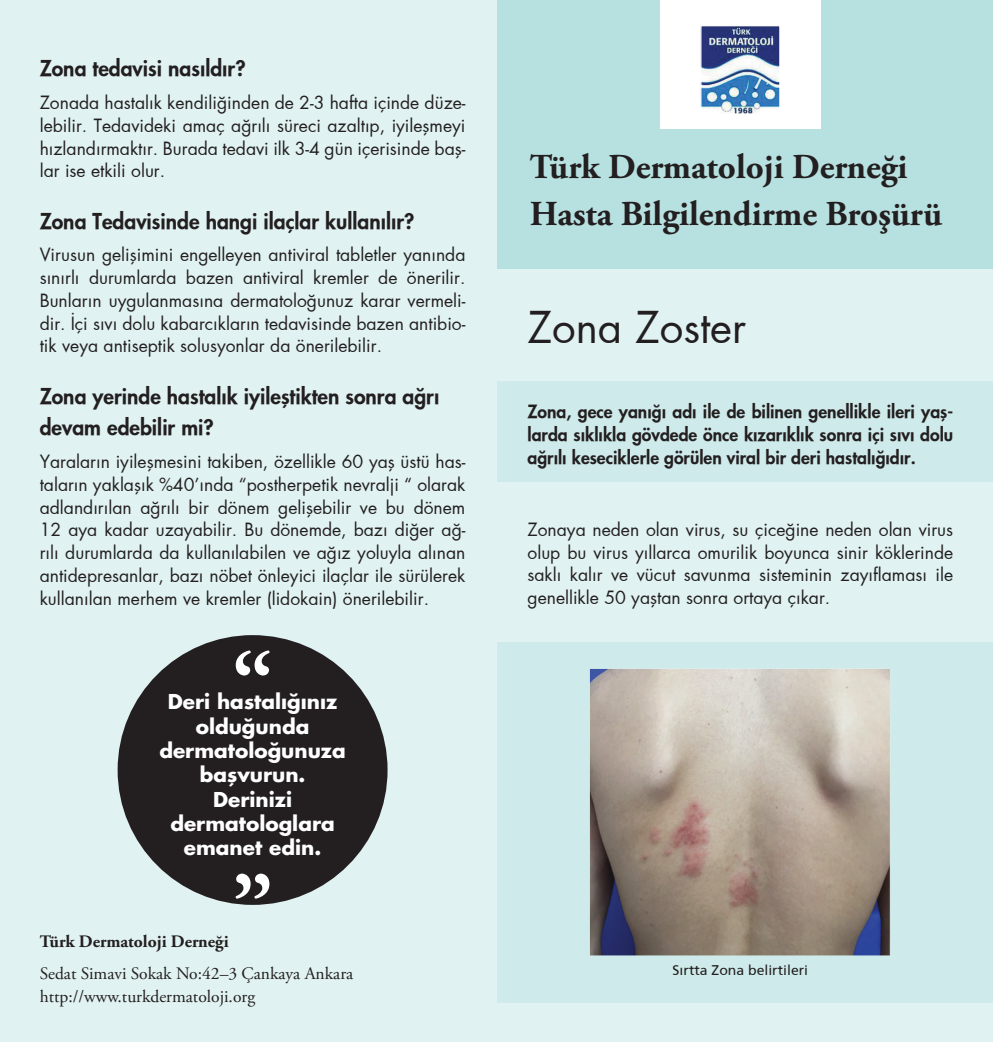
<style>
.page{position:relative;width:993px;height:1042px;background:#fff}
.page>*{position:absolute;margin:0;border:0;box-sizing:border-box;transform-origin:0 0}
.t1{font:700 85.92px "Adobe Garamond Pro";color:#fff}
.t2{font:42px "Futura X Book";color:#231f20}
.t3{font:700 35px/46.7px "Adobe Garamond Pro";color:#231f20}
.t4{font:21px/31.5px "Futura X Heavy";color:#231f20}
.t5{font:19.95px/24.3px "Futura X Bold";color:#fff;text-align:center}
.t6{font:17.5px/22.8px "Futura X Book";color:#231f20;text-align:justify}
.t7{font:17.5px/22.8px "Futura X Heavy";color:#231f20;text-align:justify}
.t8{font:17.5px/22.8px "Adobe Garamond Pro";color:#231f20}
.t9{font:700 17.5px "Adobe Garamond Pro";color:#231f20}
.t10{font:14px "Frutiger X Roman";color:#231f20}
</style>
<div class="page">
<div style="left:0;top:0;width:992px;height:1042px;background:#e0f2f1"></div>
<div style="left:497px;top:642px;width:495px;height:360px;background:#cfeaea"></div>
<div style="left:497px;top:381px;width:495px;height:101px;background:#cfeaea"></div>
<div style="left:497px;top:0;width:495px;height:269px;background:#b7e0e0"></div>
<div style="left:659px;top:0;width:161px;height:129px;background:#fff"></div>
<img style="left:702px;top:27px;width:76px;height:86px">
<div style="left:700px;top:25px;width:80px;height:90px;border:1px solid #fff"></div>
<img style="left:589px;top:668px;width:301px;height:287px">
<div style="left:118px;top:635px;width:269px;height:270px;background:#231f20;border-radius:50%"></div>
<p class="t4" style="left:40px;top:52px;width:207px">Zona tedavisi nasıldır?</p>
<p class="t6" style="left:40px;top:91px;width:427px">Zonada hastalık kendiliğinden de 2-3 hafta içinde düze&shy;lebilir. Tedavideki amaç ağrılı süreci azaltıp, iyileşmeyi hızlandırmaktır. Burada tedavi ilk 3-4 gün içerisinde baş&shy;lar ise etkili olur.</p>
<p class="t4" style="left:40px;top:205px;width:376px">Zona Tedavisinde hangi ilaçlar kullanılır?</p>
<p class="t6" style="left:40px;top:243px;width:427px">Virusun gelişimini engelleyen antiviral tabletler yanında sınırlı durumlarda bazen antiviral kremler de önerilir.<br>Bunların uygulanmasına dermatoloğunuz karar vermeli&shy;dir. İçi sıvı dolu kabarcıkların tedavisinde bazen antibio&shy;tik veya antiseptik solusyonlar da önerilebilir.</p>
<p class="t4" style="left:40px;top:380px;width:401px">Zona yerinde hastalık iyileştikten sonra ağrı devam edebilir mi?</p>
<p class="t6" style="left:40px;top:450px;width:427px">Yaraların iyileşmesini takiben, özellikle 60 yaş üstü has&shy;taların yaklaşık %40’ında “postherpetik nevralji “ olarak adlandırılan ağrılı bir dönem gelişebilir ve bu dönem 12 aya kadar uzayabilir. Bu dönemde, bazı diğer ağ&shy;rılı durumlarda da kullanılabilen ve ağız yoluyla alınan antidepresanlar, bazı nöbet önleyici ilaçlar ile sürülerek kullanılan merhem ve kremler (lidokain) önerilebilir.</p>
<h1 class="t1" style="left:232px;top:634px;width:42px">“</h1>
<p class="t5" style="left:159px;top:689px;width:188px">Deri hastalığınız olduğunda dermatoloğunuza başvurun.<br>Derinizi dermatologlara emanet edin.</p>
<h1 class="t1" style="left:273px;top:915px;width:42px;rotate:-180deg">“</h1>
<p class="t9" style="left:40px;top:931px;width:190px">Türk Dermatoloji Derneği</p>
<p class="t8" style="left:40px;top:963px;width:315px">Sedat Simavi Sokak No:42–3 Çankaya Ankara http://www.turkdermatoloji.org</p>
<h3 class="t3" style="left:529px;top:145px;width:414px">Türk Dermatoloji Derneği<br>Hasta Bilgilendirme Broşürü</h3>
<h2 class="t2" style="left:527px;top:299px;width:220px">Zona Zoster</h2>
<p class="t7" style="left:527px;top:400px;width:427px">Zona, gece yanığı adı ile de bilinen genellikle ileri yaş&shy;larda sıklıkla gövdede önce kızarıklık sonra içi sıvı dolu ağrılı keseciklerle görülen viral bir deri hastalığıdır.</p>
<p class="t6" style="left:527px;top:518px;width:427px">Zonaya neden olan virus, su çiceğine neden olan virus olup bu virus yıllarca omurilik boyunca sinir köklerinde saklı kalır ve vücut savunma sisteminin zayıflaması ile genellikle 50 yaştan sonra ortaya çıkar.</p>
<p class="t10" style="left:672px;top:962px;width:137px">Sırtta Zona belirtileri</p>
</div>
